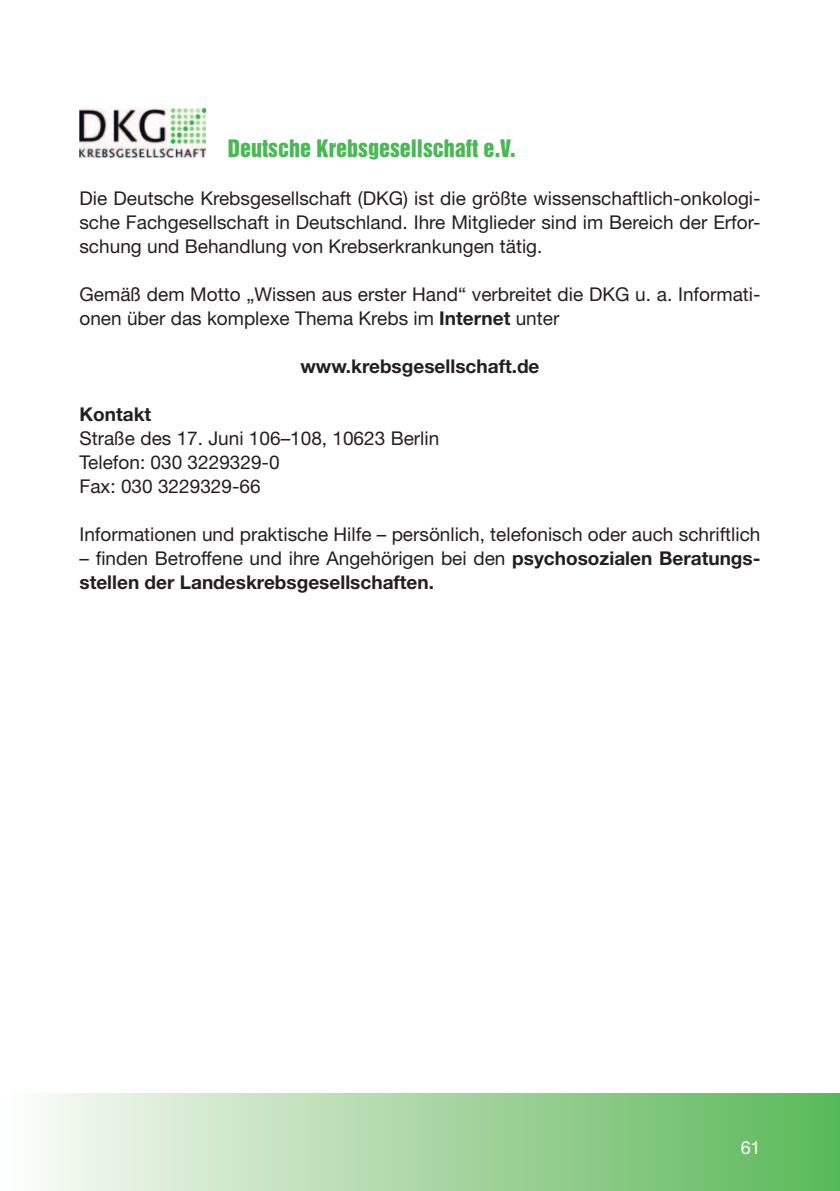
<style>
.page{position:relative;width:840px;height:1191px;background:#fff}
.page>*{position:absolute;margin:0;border:0;box-sizing:border-box;transform-origin:0 0}
.t1{font:22px "Helvetica Inserat";color:#4ab854}
.t2{font:19px/24px "Helvetica Neue";color:#231f20}
.t3{font:700 19px/24px "Helvetica Neue";color:#231f20}
.t4{font:18px "Helvetica Neue";color:#fff}
.s1{font-weight:700}
.s2{font-weight:400}
</style>
<div class="page">
<div style="left:0;top:1093px;width:839px;height:98px;background:linear-gradient(to right,#fefbfa,#5ab757)"></div>
<img style="left:79px;top:109px;width:126px;height:49px">
<p class="t1" style="left:228px;top:139px;width:289px">Deutsche Krebsgesellschaft e.V.</p>
<p class="t2" style="left:79px;top:188px;width:682px;text-align:justify">Die Deutsche Krebsgesellschaft (DKG) ist die größte wissenschaftlich-onkologi&shy;sche Fachgesellschaft in Deutschland. Ihre Mitglieder sind im Bereich der Erfor&shy;schung und Behandlung von Krebserkrankungen tätig.</p>
<p class="t2" style="left:79px;top:284px;width:682px">Gemäß dem Motto „Wissen aus erster Hand“ verbreitet die DKG u. a. Informati&shy;onen über das komplexe Thema Krebs im <span class="s1">Internet</span> unter</p>
<p class="t3" style="left:300px;top:356px;width:240px">www.krebsgesellschaft.de</p>
<p class="t3" style="left:79px;top:404px;width:73px">Kontakt</p>
<p class="t2" style="left:79px;top:428px;width:361px">Straße des 17. Juni 106–108, 10623 Berlin<br>Telefon: 030 3229329-0<br>Fax: 030 3229329-66</p>
<p class="t2" style="left:79px;top:524px;width:682px">Informationen und praktische Hilfe – persönlich, telefonisch oder auch schriftlich</p>
<p class="t3" style="left:79px;top:548px;width:682px"><span class="s2">– finden Betroffene und ihre Angehörigen bei den</span> psychosozialen Beratungs&shy;stellen der Landeskrebsgesellschaften.</p>
<p class="t4" style="left:740px;top:1141px;width:21px">61</p>
</div>
